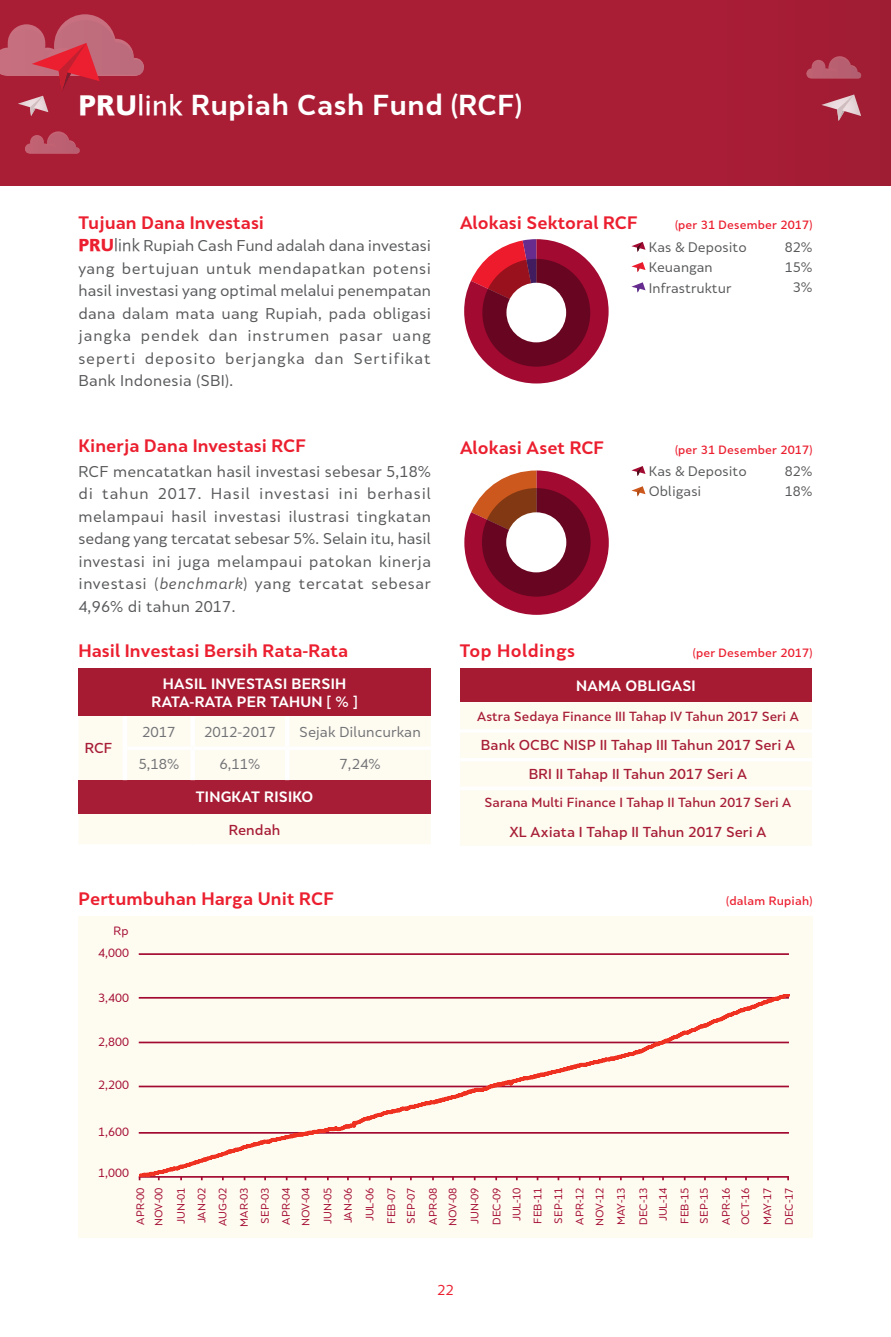
<style>
.page{position:relative;width:891px;height:1337px;background:#fff}
.page>*{position:absolute;margin:0;border:0;box-sizing:border-box;transform-origin:0 0}
.Judul_Sambutan{font:700 27px "Skola Sans";letter-spacing:.015em;color:#fff}
.Sub_Judul{font:700 16.88px "Skola Sans";color:#eb1f2f}
.Sub_Judul-2{font:700 16.88px "Skola Sans";letter-spacing:.025em;color:#eb1f2f}
.Body_Text_artikel{font:14.62px/22.5px "Skola Sans";letter-spacing:.04em;color:#57585a;text-align:justify}
.Header_Tabel{font:700 13.95px "Skola Sans";letter-spacing:.015em;color:#fff}
.Keterangan_Tabel{font:500 13.5px "Skola Sans";color:#a71d35}
.Data_Tabel{font:13.5px "Skola Sans";color:#717275}
.t1{font:13.5px "Skola Sans";color:#eb1f2f}
.Keterangan_Pie_Chart{font:13.05px "Skola Sans";color:#57585a}
.Angka_Pie_Chart{font:13.05px "Skola Sans";color:#57585a}
.Keterangan_Tabel-2{font:500 12.38px "Skola Sans";color:#a71d35}
.Sub_Judul-3{font:500 11.25px "Skola Sans";letter-spacing:.015em;color:#eb1f2f}
.Angka_Grafik{font:11.25px "Skola Sans";color:#a30a32}
.Bulan_Grafik{font:10.12px "Skola Sans";color:#a30a32}
.s1{font-family:"Pru Sans Extra";font-size:29.25px}
.s2{font-family:"Pru Sans Extra";font-weight:400;font-size:29.25px}
.s3{font-family:"Pru Sans Extra";font-weight:700;font-size:18px;color:#eb1f2f}
.s4{font-family:"Pru Sans Normal";font-size:18px}
.s5{font-style:italic}
</style>
<div class="page">
<div style="left:0;top:0;width:890px;height:185px;background:#a91d35"></div>
<svg style="left:25px;top:131px;width:55px;height:23px"></svg>
<svg style="left:806px;top:56px;width:54px;height:23px"></svg>
<svg style="left:821px;top:94px;width:39px;height:27px"></svg>
<svg style="left:0;top:14px;width:144px;height:102px"></svg>
<svg style="left:631px;top:466px;width:14px;height:10px"></svg>
<svg style="left:631px;top:486px;width:14px;height:10px"></svg>
<svg style="left:631px;top:242px;width:14px;height:10px"></svg>
<svg style="left:631px;top:262px;width:14px;height:10px"></svg>
<svg style="left:631px;top:282px;width:14px;height:10px"></svg>
<svg style="left:464px;top:239px;width:144px;height:144px"></svg>
<svg style="left:482px;top:259px;width:108px;height:108px;fill:#680621"></svg>
<div style="left:506px;top:283px;width:60px;height:59px;background:#fff;border-radius:50%"></div>
<svg style="left:464px;top:470px;width:144px;height:145px"></svg>
<svg style="left:482px;top:488px;width:108px;height:109px;fill:#680621"></svg>
<div style="left:506px;top:512px;width:60px;height:60px;background:#fff;border-radius:50%"></div>
<div style="left:78px;top:915px;width:734px;height:322px;background:#fefbf1"></div>
<hr style="left:139px;top:953px;width:649px;height:2px;background:#a30a32">
<hr style="left:139px;top:1176px;width:649px;height:1px;background:#a30a32">
<svg style="left:139px;top:994px;width:650px;height:182px"></svg>
<div style="left:460px;top:668px;width:351px;height:34px;background:#a61a32"></div>
<div style="left:460px;top:702px;width:351px;height:144px;background:#fefbf1"></div>
<hr style="left:460px;top:729px;width:351px;height:3px;background:#fff">
<hr style="left:460px;top:758px;width:351px;height:3px;background:#fff">
<hr style="left:460px;top:787px;width:351px;height:3px;background:#fff">
<div style="left:78px;top:668px;width:352px;height:48px;background:#a61a32"></div>
<div style="left:79px;top:717px;width:351px;height:127px;background:#fefbf1"></div>
<div style="left:78px;top:780px;width:352px;height:34px;background:#a71d35"></div>
<hr style="left:123px;top:716px;width:4px;height:32px;background:#fff">
<hr style="left:123px;top:748px;width:4px;height:32px;background:#fff">
<div style="left:190px;top:716px;width:5px;height:30px;background:#fff"></div>
<hr style="left:285px;top:716px;width:4px;height:30px;background:#fff">
<div style="left:190px;top:750px;width:5px;height:30px;background:#fff"></div>
<hr style="left:285px;top:750px;width:4px;height:30px;background:#fff">
<hr style="left:127px;top:746px;width:66px;height:4px;background:#fff">
<hr style="left:193px;top:746px;width:94px;height:4px;background:#fff">
<hr style="left:287px;top:746px;width:143px;height:4px;background:#fff">
<p class="Judul_Sambutan" style="left:78px;top:88px;width:445px"><span class="s1">PRU</span><span class="s2">link</span> Rupiah Cash Fund (RCF)</p>
<p class="Sub_Judul" style="left:460px;top:213px;width:179px">Alokasi Sektoral RCF</p>
<p class="Sub_Judul" style="left:78px;top:213px;width:187px">Tujuan Dana Investasi</p>
<p class="Sub_Judul-3" style="left:674px;top:218px;width:139px">(per 31 Desember 2017)</p>
<p class="Body_Text_artikel" style="left:78px;top:234px;width:354px"><span class="s3">PRU</span><span class="s4">link</span> Rupiah Cash Fund adalah dana investasi yang bertujuan untuk mendapatkan potensi hasil investasi yang optimal melalui penempatan dana dalam mata uang Rupiah, pada obligasi jangka pendek dan instrumen pasar uang seperti deposito berjangka dan Sertifikat Bank Indonesia (SBI).</p>
<p class="Keterangan_Pie_Chart" style="left:648px;top:239px;width:99px">Kas &amp; Deposito</p>
<p class="Keterangan_Pie_Chart" style="left:648px;top:260px;width:65px">Keuangan</p>
<p class="Keterangan_Pie_Chart" style="left:648px;top:280px;width:84px">Infrastruktur</p>
<p class="Angka_Pie_Chart" style="left:784px;top:239px;width:29px">82%</p>
<p class="Angka_Pie_Chart" style="left:784px;top:259px;width:29px">15%</p>
<p class="Angka_Pie_Chart" style="left:792px;top:279px;width:21px">3%</p>
<p class="Sub_Judul" style="left:78px;top:435px;width:229px">Kinerja Dana Investasi RCF</p>
<p class="Sub_Judul" style="left:460px;top:437px;width:145px">Alokasi Aset RCF</p>
<p class="Sub_Judul-3" style="left:674px;top:443px;width:139px">(per 31 Desember 2017)</p>
<p class="Body_Text_artikel" style="left:78px;top:460px;width:354px">RCF mencatatkan hasil investasi sebesar 5,18% di tahun 2017. Hasil investasi ini berhasil melampaui hasil investasi ilustrasi tingkatan sedang yang tercatat sebesar 5%. Selain itu, hasil investasi ini juga melampaui patokan kinerja investasi (<span class="s5">benchmark</span>) yang tercatat sebesar 4,96% di tahun 2017.</p>
<p class="Keterangan_Pie_Chart" style="left:648px;top:463px;width:99px">Kas &amp; Deposito</p>
<p class="Keterangan_Pie_Chart" style="left:648px;top:484px;width:54px">Obligasi</p>
<p class="Angka_Pie_Chart" style="left:784px;top:463px;width:29px">82%</p>
<p class="Angka_Pie_Chart" style="left:784px;top:483px;width:29px">18%</p>
<p class="Sub_Judul" style="left:78px;top:640px;width:271px">Hasil Investasi Bersih Rata-Rata</p>
<p class="Sub_Judul-2" style="left:459px;top:640px;width:117px">Top Holdings</p>
<p class="Sub_Judul-3" style="left:692px;top:646px;width:121px">(per Desember 2017)</p>
<p class="Keterangan_Tabel" style="left:85px;top:740px;width:29px">RCF</p>
<p class="Header_Tabel" style="left:163px;top:675px;width:185px">HASIL INVESTASI BERSIH</p>
<p class="Header_Tabel" style="left:151px;top:693px;width:207px">RATA-RATA PER TAHUN [ % ]</p>
<p class="Data_Tabel" style="left:142px;top:724px;width:35px">2017</p>
<p class="Data_Tabel" style="left:204px;top:724px;width:73px">2012-2017</p>
<p class="Data_Tabel" style="left:299px;top:724px;width:123px">Sejak Diluncurkan</p>
<p class="Data_Tabel" style="left:138px;top:756px;width:42px">5,18%</p>
<p class="Data_Tabel" style="left:219px;top:756px;width:42px">6,11%</p>
<p class="Data_Tabel" style="left:339px;top:756px;width:42px">7,24%</p>
<p class="Header_Tabel" style="left:196px;top:788px;width:119px">TINGKAT RISIKO</p>
<p class="Keterangan_Tabel" style="left:229px;top:821px;width:53px">Rendah</p>
<p class="Sub_Judul" style="left:78px;top:888px;width:257px">Pertumbuhan Harga Unit RCF</p>
<p class="Angka_Grafik" style="left:114px;top:924px;width:17px">Rp</p>
<p class="Angka_Grafik" style="left:98px;top:946px;width:32px">4,000</p>
<p class="Angka_Grafik" style="left:98px;top:991px;width:32px">3,400</p>
<p class="Angka_Grafik" style="left:98px;top:1035px;width:32px">2,800</p>
<p class="Angka_Grafik" style="left:98px;top:1078px;width:32px">2,200</p>
<p class="Angka_Grafik" style="left:98px;top:1124px;width:32px">1,600</p>
<p class="Angka_Grafik" style="left:98px;top:1165px;width:32px">1,000</p>
<p class="Header_Tabel" style="left:576px;top:677px;width:121px">NAMA OBLIGASI</p>
<p class="Keterangan_Tabel-2" style="left:477px;top:709px;width:323px">Astra Sedaya Finance III Tahap IV Tahun 2017 Seri A</p>
<p class="Keterangan_Tabel" style="left:480px;top:737px;width:315px">Bank OCBC NISP II Tahap III Tahun 2017 Seri A</p>
<p class="Keterangan_Tabel" style="left:528px;top:766px;width:220px">BRI II Tahap II Tahun 2017 Seri A</p>
<p class="Keterangan_Tabel-2" style="left:484px;top:795px;width:308px">Sarana Multi Finance I Tahap II Tahun 2017 Seri A</p>
<p class="Keterangan_Tabel" style="left:509px;top:823px;width:258px">XL Axiata I Tahap II Tahun 2017 Seri A</p>
<p class="Sub_Judul-3" style="left:726px;top:893px;width:88px">(dalam Rupiah)</p>
<p class="Bulan_Grafik" style="left:134px;top:1224px;width:39px;rotate:-90deg">APR-00</p>
<p class="Bulan_Grafik" style="left:153px;top:1226px;width:40px;rotate:-90deg">NOV-00</p>
<p class="Bulan_Grafik" style="left:175px;top:1224px;width:38px;rotate:-90deg">JUN-01</p>
<p class="Bulan_Grafik" style="left:196px;top:1223px;width:38px;rotate:-90deg">JAN-02</p>
<p class="Bulan_Grafik" style="left:217px;top:1226px;width:40px;rotate:-90deg">AUG-02</p>
<p class="Bulan_Grafik" style="left:238px;top:1226px;width:41px;rotate:-90deg">MAR-03</p>
<p class="Bulan_Grafik" style="left:259px;top:1223px;width:38px;rotate:-90deg">SEP-03</p>
<p class="Bulan_Grafik" style="left:280px;top:1224px;width:39px;rotate:-90deg">APR-04</p>
<p class="Bulan_Grafik" style="left:322px;top:1224px;width:38px;rotate:-90deg">JUN-05</p>
<p class="Bulan_Grafik" style="left:342px;top:1223px;width:38px;rotate:-90deg">JAN-06</p>
<p class="Bulan_Grafik" style="left:363px;top:1221px;width:36px;rotate:-90deg">JUL-06</p>
<p class="Bulan_Grafik" style="left:405px;top:1223px;width:38px;rotate:-90deg">SEP-07</p>
<p class="Bulan_Grafik" style="left:427px;top:1224px;width:39px;rotate:-90deg">APR-08</p>
<p class="Bulan_Grafik" style="left:468px;top:1224px;width:38px;rotate:-90deg">JUN-09</p>
<p class="Bulan_Grafik" style="left:490px;top:1224px;width:39px;rotate:-90deg">DEC-09</p>
<p class="Bulan_Grafik" style="left:510px;top:1221px;width:36px;rotate:-90deg">JUL-10</p>
<p class="Bulan_Grafik" style="left:531px;top:1224px;width:38px;rotate:-90deg">FEB-11</p>
<p class="Bulan_Grafik" style="left:552px;top:1223px;width:38px;rotate:-90deg">SEP-11</p>
<p class="Bulan_Grafik" style="left:573px;top:1224px;width:39px;rotate:-90deg">APR-12</p>
<p class="Bulan_Grafik" style="left:614px;top:1225px;width:39px;rotate:-90deg">MAY-13</p>
<p class="Bulan_Grafik" style="left:637px;top:1224px;width:39px;rotate:-90deg">DEC-13</p>
<p class="Bulan_Grafik" style="left:760px;top:1225px;width:39px;rotate:-90deg">MAY-17</p>
<p class="Bulan_Grafik" style="left:299px;top:1226px;width:40px;rotate:-90deg">NOV-04</p>
<p class="Bulan_Grafik" style="left:385px;top:1224px;width:38px;rotate:-90deg">FEB-07</p>
<p class="Bulan_Grafik" style="left:446px;top:1226px;width:40px;rotate:-90deg">NOV-08</p>
<p class="Bulan_Grafik" style="left:593px;top:1226px;width:40px;rotate:-90deg">NOV-12</p>
<p class="Bulan_Grafik" style="left:656px;top:1221px;width:36px;rotate:-90deg">JUL-14</p>
<p class="Bulan_Grafik" style="left:678px;top:1224px;width:38px;rotate:-90deg">FEB-15</p>
<p class="Bulan_Grafik" style="left:697px;top:1223px;width:38px;rotate:-90deg">SEP-15</p>
<p class="Bulan_Grafik" style="left:719px;top:1224px;width:39px;rotate:-90deg">APR-16</p>
<p class="Bulan_Grafik" style="left:739px;top:1225px;width:39px;rotate:-90deg">OCT-16</p>
<p class="Bulan_Grafik" style="left:782px;top:1224px;width:39px;rotate:-90deg">DEC-17</p>
<p class="t1" style="left:437px;top:1281px;width:18px">22</p>
</div>
